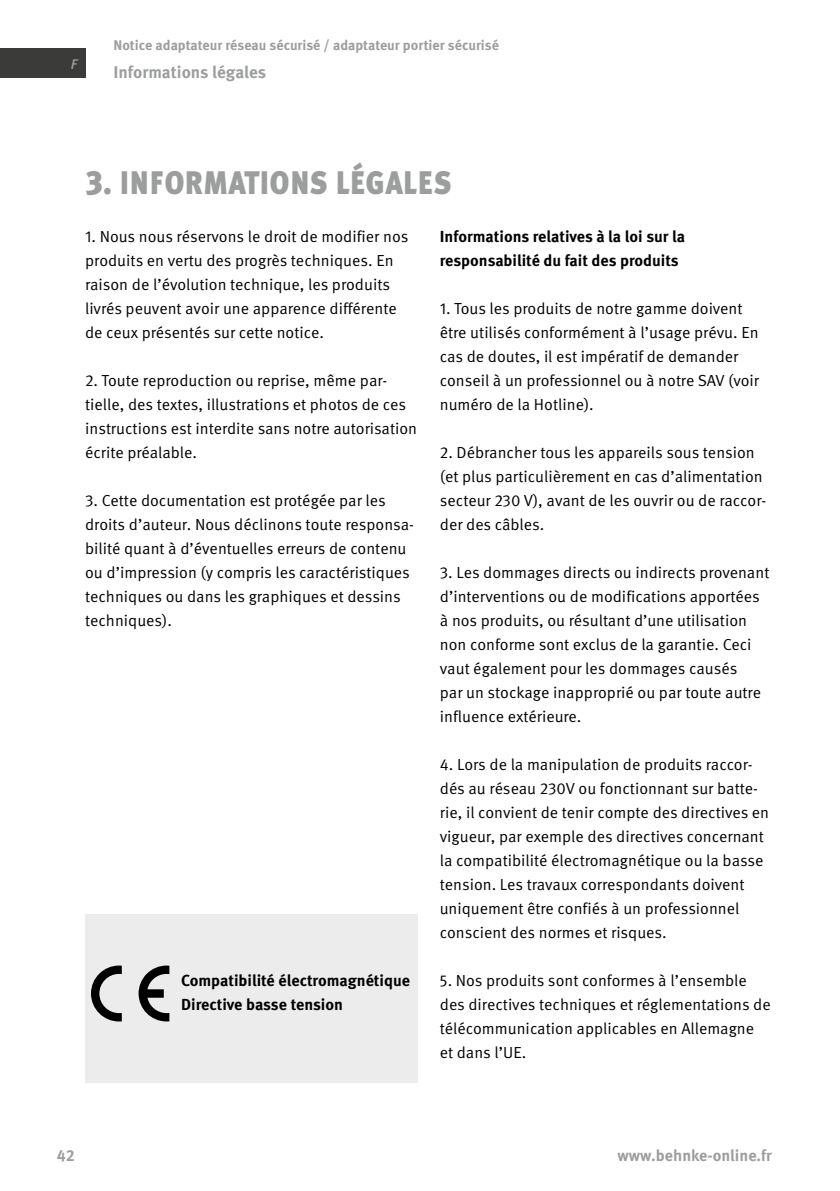
<style>
.page{position:relative;width:840px;height:1191px;background:#fff}
.page>*{position:absolute;margin:0;border:0;box-sizing:border-box;transform-origin:0 0}
.t1{font:900 40px "Meta Pro";letter-spacing:-.005em;color:#9c9d9d;scale:.8 1}
.t2{font:700 17px "Meta Pro";color:#9c9d9d}
.t3{font:16px/24px "Meta Pro Norm";color:#000}
.t4{font:700 16px/24px "Meta Pro";color:#000}
.t5{font:700 16px "Meta Pro";color:#9c9d9d}
.t6{font:700 14px "Meta Pro";color:#9c9d9d}
.t7{font:italic 500 14px "Meta Pro";color:#9c9d9d}
.s1{font-size:33.6px}
</style>
<div class="page">
<div style="left:0;top:49px;width:85px;height:29px;background:#3b3b3a"></div>
<div style="left:85px;top:914px;width:332px;height:168px;background:#ececed"></div>
<svg style="left:91px;top:965px;width:31px;height:56px"></svg>
<svg style="left:138px;top:965px;width:31px;height:56px"></svg>
<p class="t7" style="left:71px;top:53px;width:8px">F</p>
<p class="t6" style="left:113px;top:34px;width:386px">Notice adaptateur réseau sécurisé / adaptateur portier sécurisé</p>
<p class="t2" style="left:113px;top:59px;width:154px">Informations légales</p>
<h1 class="t1" style="left:85px;top:148px;width:456px"><span class="s1">3.</span> Informations légales</h1>
<p class="t3" style="left:85px;top:224px;width:324px">1. Nous nous réservons le droit de modifier nos produits en vertu des progrès techniques. En raison de l’évolution technique, les produits livrés peuvent avoir une apparence différente de ceux présentés sur cette notice.</p>
<p class="t3" style="left:85px;top:368px;width:333px">2. Toute reproduction ou reprise, même par&shy;tielle, des textes, illustrations et photos de ces instructions est interdite sans notre autorisation écrite préalable.</p>
<p class="t3" style="left:85px;top:488px;width:330px">3. Cette documentation est protégée par les droits d’auteur. Nous déclinons toute responsa&shy;bilité quant à d’éventuelles erreurs de contenu ou d’impression (y compris les caractéristiques techniques ou dans les graphiques et dessins techniques).</p>
<p class="t4" style="left:181px;top:968px;width:230px">Compatibilité électromagnétique<br>Directive basse tension</p>
<p class="t4" style="left:439px;top:224px;width:246px">Informations relatives à la loi sur la responsabilité du fait des produits</p>
<p class="t3" style="left:439px;top:296px;width:320px">1. Tous les produits de notre gamme doivent être utilisés conformément à l’usage prévu. En cas de doutes, il est impératif de demander conseil à un professionnel ou à notre SAV (voir numéro de la Hotline).</p>
<p class="t3" style="left:439px;top:440px;width:327px">2. Débrancher tous les appareils sous tension (et plus particulièrement en cas d’alimentation secteur 230 V), avant de les ouvrir ou de raccor&shy;der des câbles.</p>
<p class="t3" style="left:439px;top:560px;width:331px">3. Les dommages directs ou indirects provenant d’interventions ou de modifications apportées à nos produits, ou résultant d’une utilisation non conforme sont exclus de la garantie. Ceci vaut également pour les dommages causés<br>par un stockage inapproprié ou par toute autre influence extérieure.</p>
<p class="t3" style="left:439px;top:752px;width:330px">4. Lors de la manipulation de produits raccor&shy;dés au réseau 230V ou fonctionnant sur batte&shy;rie, il convient de tenir compte des directives en vigueur, par exemple des directives concernant la compatibilité électromagnétique ou la basse tension. Les travaux correspondants doivent uniquement être confiés à un professionnel conscient des normes et risques.</p>
<p class="t3" style="left:439px;top:968px;width:332px">5. Nos produits sont conformes à l’ensemble des directives techniques et réglementations de télécommunication applicables en Allemagne et dans l’UE.</p>
<p class="t5" style="left:57px;top:1142px;width:20px">42</p>
<p class="t5" style="left:617px;top:1142px;width:156px">www.behnke-online.fr</p>
</div>
